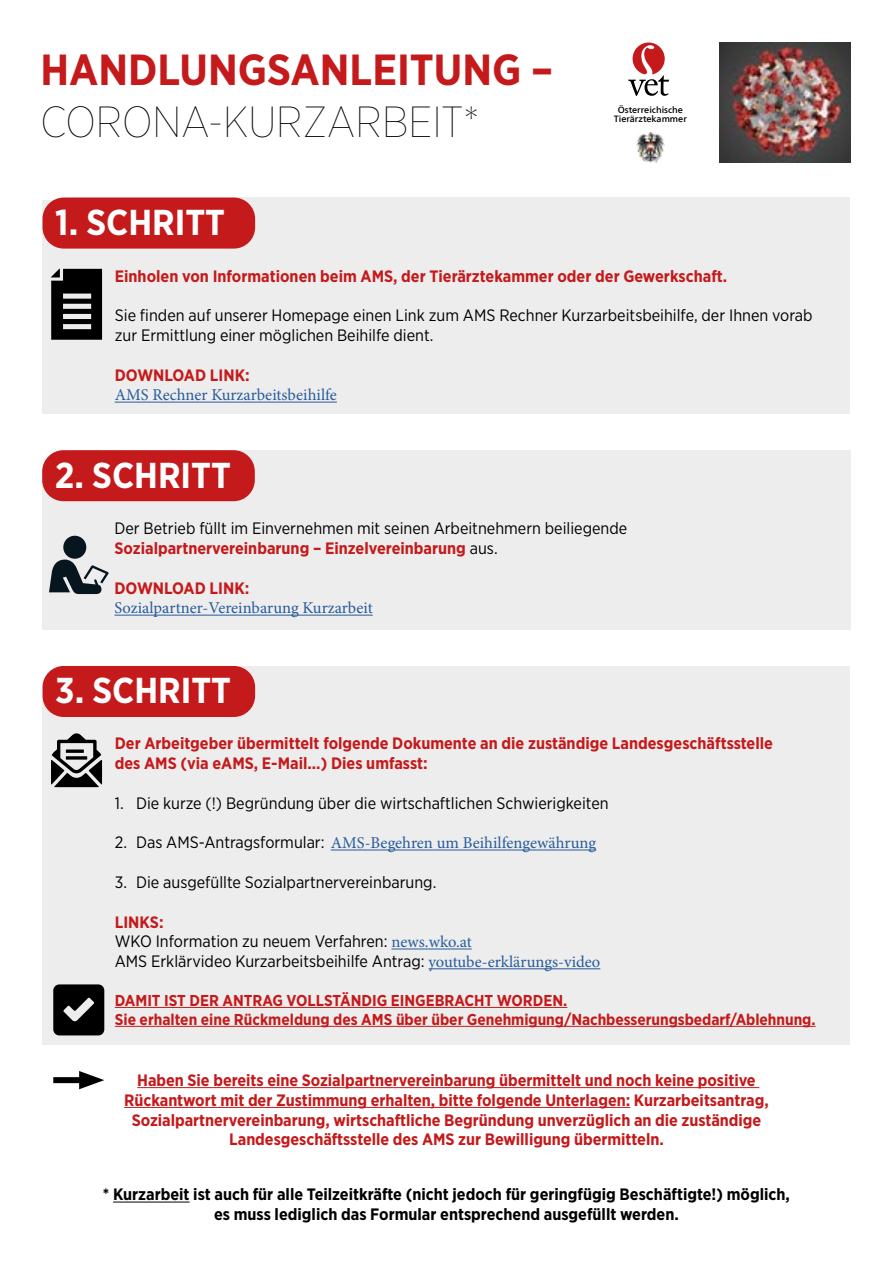
<style>
.page{position:relative;width:893px;height:1263px;background:#fff}
.page>*{position:absolute;margin:0;border:0;box-sizing:border-box;transform-origin:0 0}
.t1{font:700 43.5px "Gotham Narrow";color:#c51a1b}
.t2{font:100 43.5px "Gotham Narrow";color:#000}
.t3{font:700 36px "Gotham Narrow";color:#fff}
.t4{font:700 16.5px/19.8px "Gotham Narrow";letter-spacing:-.005em;color:#c51a1b}
.t5{font:16.5px/19.8px "Gotham Narrow";color:#000}
.t6{font:700 16.5px/19.8px "Gotham Narrow";color:#000;text-align:center}
.t7{font:16.5px "Minion Pro";color:#275b9b}
.t8{font:700 15.75px/18.9px "Gotham Narrow";color:#c51a1b}
.t9{font:500 9px/9.3px "Frutiger Neue LT Com";color:#000;text-align:center}
.s1{font-weight:700;color:#c51a1b}
.s2{font-family:"Gotham Narrow";color:#000}
.s3{font-family:"Minion Pro";color:#275b9b}
</style>
<div class="page">
<div style="left:42px;top:450px;width:808px;height:180px;background:#ededed"></div>
<div style="left:43px;top:198px;width:807px;height:216px;background:#ededed"></div>
<div style="left:43px;top:666px;width:807px;height:379px;background:#ededed"></div>
<div style="left:24px;top:174px;width:40px;height:26px;background:#fff"></div>
<div style="left:24px;top:442px;width:40px;height:26px;background:#fff"></div>
<div style="left:24px;top:660px;width:40px;height:26px;background:#fff"></div>
<svg style="left:628px;top:43px;width:41px;height:53px"></svg>
<img style="left:636px;top:132px;width:28px;height:30px">
<img style="left:720px;top:43px;width:130px;height:119px">
<hr style="left:114px;top:615px;width:259px;height:1px;background:#275b9b">
<hr style="left:331px;top:849px;width:265px;height:1px;background:#275b9b">
<hr style="left:391px;top:948px;width:81px;height:1px;background:#275b9b">
<hr style="left:428px;top:968px;width:172px;height:1px;background:#275b9b">
<hr style="left:115px;top:1007px;width:452px;height:1px;background:#c51a1b">
<hr style="left:115px;top:1026px;width:701px;height:1px;background:#c51a1b">
<hr style="left:115px;top:402px;width:222px;height:1px;background:#275b9b">
<hr style="left:113px;top:1201px;width:77px;height:1px;background:#000">
<hr style="left:137px;top:1087px;width:622px;height:1px;background:#c51a1b">
<hr style="left:124px;top:1107px;width:506px;height:1px;background:#c51a1b">
<svg style="left:49px;top:560px;width:60px;height:34px"></svg>
<div style="left:63px;top:536px;width:23px;height:23px;background:#07151f;border-radius:50%"></div>
<svg style="left:53px;top:984px;width:51px;height:51px;background:#202020"></svg>
<svg style="left:51px;top:269px;width:51px;height:71px"></svg>
<div style="left:53px;top:1077px;width:37px;height:6px;background:#000"></div>
<svg style="left:79px;top:1071px;width:25px;height:18px"></svg>
<div style="left:43px;top:198px;width:212px;height:51px;background:#c51a1b;border-radius:21px"></div>
<div style="left:43px;top:666px;width:212px;height:51px;background:#c51a1b;border-radius:21px"></div>
<div style="left:42px;top:450px;width:213px;height:51px;background:#c51a1b;border-radius:21px"></div>
<svg style="left:51px;top:733px;width:51px;height:54px"></svg>
<h1 class="t1" style="left:40px;top:42px;width:514px">HANDLUNGSANLEITUNG –</h1>
<h1 class="t2" style="left:40px;top:96px;width:441px">CORONA-KURZARBEIT*</h1>
<h2 class="t3" style="left:55px;top:199px;width:171px">1. SCHRITT</h2>
<p class="t9" style="left:614px;top:105px;width:75px">Österreichische<br>Tierärztekammer</p>
<p class="t4" style="left:115px;top:266px;width:614px">Einholen von Informationen beim AMS, der Tierärztekammer oder der Gewerkschaft.</p>
<p class="t5" style="left:115px;top:305px;width:699px">Sie finden auf unserer Homepage einen Link zum AMS Rechner Kurzarbeitsbeihilfe, der Ihnen vorab zur Ermittlung einer möglichen Beihilfe dient.</p>
<p class="t4" style="left:115px;top:365px;width:136px">DOWNLOAD LINK:</p>
<p class="t7" style="left:115px;top:384px;width:224px">AMS Rechner Kurzarbeitsbeihilfe</p>
<h2 class="t3" style="left:55px;top:452px;width:178px">2. SCHRITT</h2>
<p class="t5" style="left:114px;top:518px;width:514px">Der Betrieb füllt im Einvernehmen mit seinen Arbeitnehmern beiliegende<br><span class="s1">Sozialpartnervereinbarung – Einzelvereinbarung</span> aus.</p>
<p class="t4" style="left:114px;top:578px;width:136px">DOWNLOAD LINK:</p>
<p class="t7" style="left:114px;top:597px;width:260px">Sozialpartner-Vereinbarung Kurzarbeit</p>
<h2 class="t3" style="left:55px;top:667px;width:177px">3. SCHRITT</h2>
<p class="t4" style="left:115px;top:733px;width:660px">Der Arbeitgeber übermittelt folgende Dokumente an die zuständige Landesgeschäftsstelle des AMS (via eAMS, E-Mail...) Dies umfasst:</p>
<p class="t5" style="left:115px;top:793px;width:495px">1. Die kurze (!) Begründung über die wirtschaftlichen Schwierigkeiten</p>
<p class="t7" style="left:115px;top:832px;width:483px"><span class="s2">2. Das AMS-Antragsformular:</span> AMS-Begehren um Beihilfengewährung</p>
<p class="t5" style="left:115px;top:872px;width:323px">3. Die ausgefüllte Sozialpartnervereinbarung.</p>
<p class="t5" style="left:115px;top:911px;width:487px"><span class="s1">LINKS:<br></span>WKO Information zu neuem Verfahren: <span class="s3">news.wko.at<br></span>AMS Erklärvideo Kurzarbeitsbeihilfe Antrag: <span class="s3">youtube-erklärungs-video</span></p>
<p class="t8" style="left:115px;top:991px;width:702px">DAMIT IST DER ANTRAG VOLLSTÄNDIG EINGEBRACHT WORDEN.<br>Sie erhalten eine Rückmeldung des AMS über über Genehmigung/Nachbesserungsbedarf/Ablehnung.</p>
<p class="t4" style="left:124px;top:1070px;width:646px;text-align:center">Haben Sie bereits eine Sozialpartnervereinbarung übermittelt und noch keine positive Rückantwort mit der Zustimmung erhalten, bitte folgende Unterlagen: Kurzarbeitsantrag, Sozialpartnervereinbarung, wirtschaftliche Begründung unverzüglich an die zuständige Landesgeschäftsstelle des AMS zur Bewilligung übermitteln.</p>
<p class="t6" style="left:103px;top:1184px;width:688px">* Kurzarbeit ist auch für alle Teilzeitkräfte (nicht jedoch für geringfügig Beschäftigte!) möglich, es muss lediglich das Formular entsprechend ausgefüllt werden.</p>
</div>
